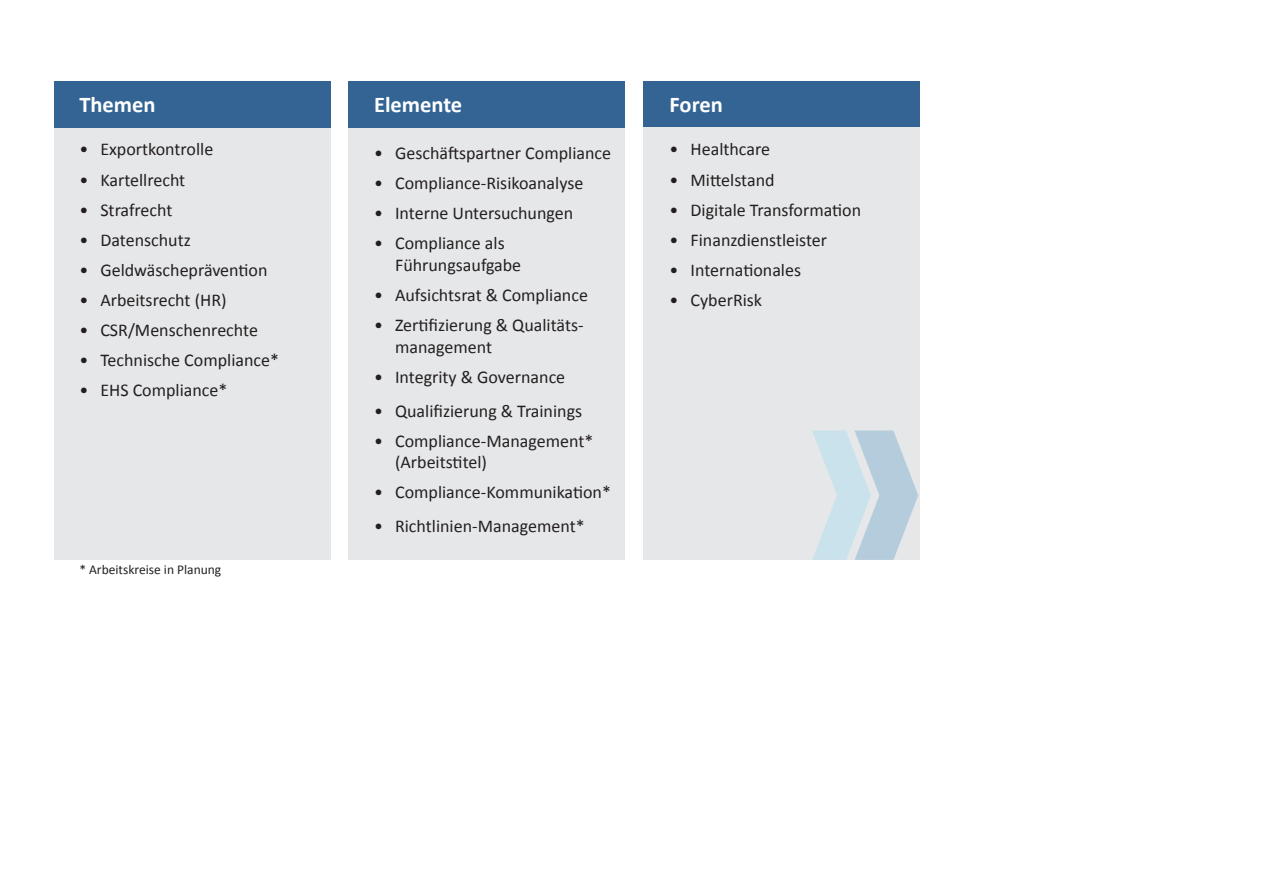
<style>
.page{position:relative;width:1263px;height:893px;background:#fff}
.page>*{position:absolute;margin:0;border:0;box-sizing:border-box;transform-origin:0 0}
.t1{font:700 22.5px "Calibri";color:#fff}
.t2{font:18px/21.6px "Calibri";color:#231f20}
.t3{font:13.5px "Calibri";color:#231f20}
</style>
<div class="page">
<div style="left:54px;top:128px;width:276px;height:432px;background:#e6e7e9"></div>
<div style="left:54px;top:81px;width:276px;height:47px;background:#336494"></div>
<div style="left:349px;top:128px;width:276px;height:432px;background:#e6e7e9"></div>
<div style="left:349px;top:81px;width:276px;height:47px;background:#336494"></div>
<div style="left:643px;top:81px;width:277px;height:47px;background:#336494"></div>
<div style="left:643px;top:128px;width:277px;height:432px;background:#e6e7e9"></div>
<svg style="left:812px;top:431px;width:106px;height:129px"></svg>
<p class="t1" style="left:79px;top:90px;width:78px">Themen</p>
<p class="t2" style="left:79px;top:139px;width:135px">• Exportkontrolle</p>
<p class="t2" style="left:79px;top:169px;width:107px">• Kartellrecht</p>
<p class="t2" style="left:79px;top:199px;width:95px">• Strafrecht</p>
<p class="t2" style="left:79px;top:229px;width:113px">• Datenschutz</p>
<p class="t2" style="left:79px;top:259px;width:190px">• Geldwäscheprävention</p>
<p class="t2" style="left:79px;top:289px;width:149px">• Arbeitsrecht (HR)</p>
<p class="t2" style="left:79px;top:319px;width:180px">• CSR/Menschenrechte</p>
<p class="t2" style="left:79px;top:349px;width:201px">• Technische Compliance*</p>
<p class="t2" style="left:79px;top:379px;width:150px">• EHS Compliance*</p>
<p class="t3" style="left:79px;top:561px;width:143px">* Arbeitskreise in Planung</p>
<p class="t1" style="left:374px;top:90px;width:90px">Elemente</p>
<p class="t2" style="left:374px;top:142px;width:239px">• Geschäftspartner Compliance</p>
<p class="t2" style="left:374px;top:172px;width:211px">• Compliance-Risikoanalyse</p>
<p class="t2" style="left:374px;top:202px;width:201px">• Interne Untersuchungen</p>
<p class="t2" style="left:395px;top:233px;width:128px;text-indent:-21px">• Compliance als<br>Führungsaufgabe</p>
<p class="t2" style="left:374px;top:284px;width:215px">• Aufsichtsrat &amp; Compliance</p>
<p class="t2" style="left:395px;top:314px;width:190px;text-indent:-21px">• Zertifizierung &amp; Qualitäts&shy;management</p>
<p class="t2" style="left:374px;top:366px;width:193px">• Integrity &amp; Governance</p>
<p class="t2" style="left:374px;top:400px;width:210px">• Qualifizierung &amp; Trainings</p>
<p class="t2" style="left:395px;top:430px;width:200px;text-indent:-21px">• Compliance-Management* (Arbeitstitel)</p>
<p class="t2" style="left:374px;top:482px;width:238px">• Compliance-Kommunikation*</p>
<p class="t2" style="left:374px;top:515px;width:212px">• Richtlinien-Management*</p>
<p class="t1" style="left:669px;top:90px;width:55px">Foren</p>
<p class="t2" style="left:669px;top:139px;width:102px">• Healthcare</p>
<p class="t2" style="left:669px;top:169px;width:107px">• Mittelstand</p>
<p class="t2" style="left:669px;top:199px;width:193px">• Digitale Transformation</p>
<p class="t2" style="left:669px;top:229px;width:159px">• Finanzdienstleister</p>
<p class="t2" style="left:669px;top:259px;width:133px">• Internationales</p>
<p class="t2" style="left:669px;top:289px;width:94px">• CyberRisk</p>
</div>
